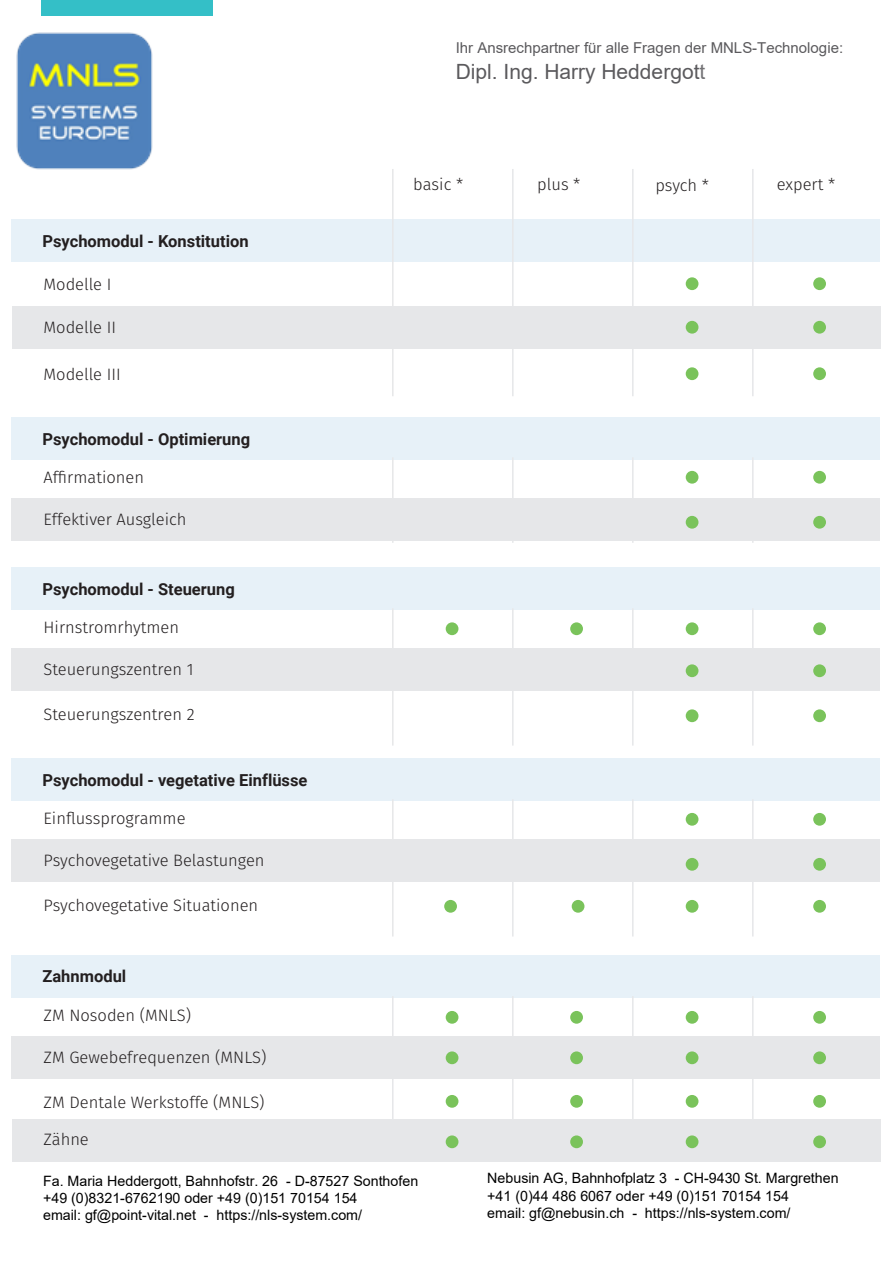
<style>
.page{position:relative;width:893px;height:1263px;background:#fff}
.page>*{position:absolute;margin:0;border:0;box-sizing:border-box;transform-origin:0 0}
.t1{font:21px "Arial";color:#5b5a5d}
.t2{font:300 16.5px "Fira Sans";color:#231f20}
.t3{font:700 16.5px "Roboto";color:#231f20}
.t4{font:15px "Arial";color:#5b5a5d}
.t5{font:14.25px/17.1px "Arial";color:#000}
.s1{color:#737275}
</style>
<div class="page">
<div style="left:41px;top:0;width:172px;height:16px;background:#34bfc7"></div>
<div style="left:12px;top:219px;width:868px;height:43px;background:#e7f1f8"></div>
<hr style="left:512px;top:169px;width:2px;height:227px;background:#e6e7e9">
<hr style="left:392px;top:169px;width:2px;height:227px;background:#e6e7e9">
<hr style="left:632px;top:169px;width:2px;height:227px;background:#e6e7e9">
<hr style="left:752px;top:169px;width:2px;height:227px;background:#e6e7e9">
<div style="left:12px;top:306px;width:868px;height:43px;background:#e6e7e9"></div>
<div style="left:12px;top:498px;width:868px;height:42px;background:#e6e7e9"></div>
<div style="left:12px;top:417px;width:868px;height:43px;background:#e7f1f8"></div>
<div style="left:12px;top:648px;width:868px;height:43px;background:#e6e7e9"></div>
<div style="left:12px;top:567px;width:868px;height:43px;background:#e7f1f8"></div>
<hr style="left:512px;top:457px;width:2px;height:86px;background:#e6e7e9">
<hr style="left:392px;top:457px;width:2px;height:86px;background:#e6e7e9">
<hr style="left:632px;top:457px;width:2px;height:86px;background:#e6e7e9">
<hr style="left:752px;top:457px;width:2px;height:86px;background:#e6e7e9">
<hr style="left:512px;top:608px;width:2px;height:138px;background:#e6e7e9">
<hr style="left:392px;top:608px;width:2px;height:138px;background:#e6e7e9">
<hr style="left:632px;top:608px;width:2px;height:138px;background:#e6e7e9">
<hr style="left:752px;top:608px;width:2px;height:138px;background:#e6e7e9">
<div style="left:12px;top:839px;width:868px;height:42px;background:#e6e7e9"></div>
<div style="left:12px;top:758px;width:868px;height:42px;background:#e7f1f8"></div>
<hr style="left:512px;top:799px;width:2px;height:137px;background:#e6e7e9">
<hr style="left:392px;top:799px;width:2px;height:137px;background:#e6e7e9">
<hr style="left:632px;top:799px;width:2px;height:137px;background:#e6e7e9">
<hr style="left:752px;top:799px;width:2px;height:137px;background:#e6e7e9">
<div style="left:12px;top:1036px;width:868px;height:42px;background:#e6e7e9"></div>
<div style="left:12px;top:955px;width:868px;height:42px;background:#e7f1f8"></div>
<hr style="left:512px;top:996px;width:2px;height:165px;background:#e6e7e9">
<hr style="left:392px;top:996px;width:2px;height:165px;background:#e6e7e9">
<hr style="left:632px;top:996px;width:2px;height:165px;background:#e6e7e9">
<hr style="left:752px;top:996px;width:2px;height:165px;background:#e6e7e9">
<div style="left:12px;top:1119px;width:869px;height:42px;background:#e6e7e9"></div>
<div style="left:686px;top:321px;width:12px;height:13px;background:#7ac35b;border-radius:50%"></div>
<div style="left:813px;top:321px;width:13px;height:13px;background:#7ac35b;border-radius:50%"></div>
<div style="left:686px;top:813px;width:12px;height:13px;background:#7ac35b;border-radius:50%"></div>
<div style="left:813px;top:813px;width:13px;height:13px;background:#7ac35b;border-radius:50%"></div>
<div style="left:686px;top:277px;width:12px;height:13px;background:#7ac35b;border-radius:50%"></div>
<div style="left:813px;top:277px;width:13px;height:13px;background:#7ac35b;border-radius:50%"></div>
<div style="left:686px;top:367px;width:12px;height:13px;background:#7ac35b;border-radius:50%"></div>
<div style="left:813px;top:367px;width:13px;height:13px;background:#7ac35b;border-radius:50%"></div>
<div style="left:686px;top:858px;width:12px;height:13px;background:#7ac35b;border-radius:50%"></div>
<div style="left:813px;top:858px;width:13px;height:13px;background:#7ac35b;border-radius:50%"></div>
<div style="left:686px;top:1011px;width:12px;height:13px;background:#7ac35b;border-radius:50%"></div>
<div style="left:813px;top:1011px;width:13px;height:13px;background:#7ac35b;border-radius:50%"></div>
<div style="left:686px;top:1051px;width:12px;height:13px;background:#7ac35b;border-radius:50%"></div>
<div style="left:813px;top:1051px;width:13px;height:13px;background:#7ac35b;border-radius:50%"></div>
<div style="left:686px;top:1095px;width:12px;height:13px;background:#7ac35b;border-radius:50%"></div>
<div style="left:813px;top:1095px;width:13px;height:13px;background:#7ac35b;border-radius:50%"></div>
<div style="left:686px;top:1135px;width:12px;height:13px;background:#7ac35b;border-radius:50%"></div>
<div style="left:813px;top:1135px;width:13px;height:13px;background:#7ac35b;border-radius:50%"></div>
<div style="left:446px;top:1011px;width:12px;height:13px;background:#7ac35b;border-radius:50%"></div>
<div style="left:570px;top:1011px;width:13px;height:13px;background:#7ac35b;border-radius:50%"></div>
<div style="left:446px;top:1051px;width:12px;height:13px;background:#7ac35b;border-radius:50%"></div>
<div style="left:570px;top:1051px;width:13px;height:13px;background:#7ac35b;border-radius:50%"></div>
<div style="left:446px;top:1095px;width:12px;height:13px;background:#7ac35b;border-radius:50%"></div>
<div style="left:570px;top:1095px;width:13px;height:13px;background:#7ac35b;border-radius:50%"></div>
<div style="left:446px;top:1135px;width:12px;height:13px;background:#7ac35b;border-radius:50%"></div>
<div style="left:570px;top:1135px;width:13px;height:13px;background:#7ac35b;border-radius:50%"></div>
<div style="left:686px;top:900px;width:12px;height:13px;background:#7ac35b;border-radius:50%"></div>
<div style="left:813px;top:900px;width:13px;height:13px;background:#7ac35b;border-radius:50%"></div>
<div style="left:444px;top:900px;width:13px;height:13px;background:#7ac35b;border-radius:50%"></div>
<div style="left:572px;top:900px;width:12px;height:13px;background:#7ac35b;border-radius:50%"></div>
<div style="left:686px;top:709px;width:12px;height:13px;background:#7ac35b;border-radius:50%"></div>
<div style="left:813px;top:709px;width:13px;height:13px;background:#7ac35b;border-radius:50%"></div>
<div style="left:686px;top:664px;width:12px;height:13px;background:#7ac35b;border-radius:50%"></div>
<div style="left:813px;top:664px;width:13px;height:13px;background:#7ac35b;border-radius:50%"></div>
<div style="left:686px;top:622px;width:12px;height:13px;background:#7ac35b;border-radius:50%"></div>
<div style="left:813px;top:622px;width:13px;height:13px;background:#7ac35b;border-radius:50%"></div>
<div style="left:446px;top:622px;width:12px;height:13px;background:#7ac35b;border-radius:50%"></div>
<div style="left:570px;top:622px;width:13px;height:13px;background:#7ac35b;border-radius:50%"></div>
<div style="left:686px;top:516px;width:12px;height:13px;background:#7ac35b;border-radius:50%"></div>
<div style="left:813px;top:516px;width:13px;height:13px;background:#7ac35b;border-radius:50%"></div>
<div style="left:686px;top:471px;width:12px;height:13px;background:#7ac35b;border-radius:50%"></div>
<div style="left:813px;top:471px;width:13px;height:13px;background:#7ac35b;border-radius:50%"></div>
<img style="left:16px;top:33px;width:137px;height:136px">
<p class="t4" style="left:456px;top:41px;width:389px">Ihr Ansrechpartner für alle Fragen der MNLS-Technologie:</p>
<p class="t1" style="left:456px;top:61px;width:251px">Dipl. Ing. Harry Heddergot<span class="s1">t</span></p>
<p class="t3" style="left:42px;top:229px;width:208px">Psychomodul - Konstitution</p>
<p class="t2" style="left:43px;top:272px;width:69px">Modelle I</p>
<p class="t2" style="left:44px;top:315px;width:74px">Modelle II</p>
<p class="t2" style="left:44px;top:362px;width:79px">Modelle III</p>
<p class="t3" style="left:42px;top:427px;width:209px">Psychomodul - Optimierung</p>
<p class="t2" style="left:44px;top:466px;width:102px">Affirmationen</p>
<p class="t2" style="left:44px;top:508px;width:145px">Effektiver Ausgleich</p>
<p class="t3" style="left:42px;top:577px;width:194px">Psychomodul - Steuerung</p>
<p class="t2" style="left:44px;top:616px;width:137px">Hirnstromrhytmen</p>
<p class="t2" style="left:44px;top:658px;width:151px">Steuerungszentren 1</p>
<p class="t2" style="left:43px;top:703px;width:153px">Steuerungszentren 2</p>
<p class="t3" style="left:42px;top:768px;width:267px">Psychomodul - vegetative Einflüsse</p>
<p class="t2" style="left:44px;top:807px;width:144px">Einflussprogramme</p>
<p class="t2" style="left:44px;top:849px;width:223px">Psychovegetative Belastungen</p>
<p class="t2" style="left:43px;top:894px;width:216px">Psychovegetative Situationen</p>
<p class="t3" style="left:42px;top:965px;width:85px">Zahnmodul</p>
<p class="t2" style="left:44px;top:1004px;width:149px">ZM Nosoden (MNLS)</p>
<p class="t2" style="left:44px;top:1045px;width:224px">ZM Gewebefrequenzen (MNLS)</p>
<p class="t2" style="left:43px;top:1090px;width:223px">ZM Dentale Werkstoffe (MNLS)</p>
<p class="t2" style="left:44px;top:1128px;width:47px">Zähne</p>
<p class="t2" style="left:413px;top:173px;width:52px">basic *</p>
<p class="t2" style="left:537px;top:173px;width:45px">plus *</p>
<p class="t2" style="left:655px;top:173px;width:55px">psych *</p>
<p class="t2" style="left:777px;top:173px;width:60px">expert *</p>
<p class="t5" style="left:43px;top:1173px;width:377px">Fa. Maria Heddergott, Bahnhofstr. 26 - D-87527 Sonthofen +49 (0)8321-6762190 oder +49 (0)151 70154 154<br>email: gf@point-vital.net - https://nls-system.com/</p>
<p class="t5" style="left:487px;top:1170px;width:353px">Nebusin AG, Bahnhofplatz 3 - CH-9430 St. Margrethen +41 (0)44 486 6067 oder +49 (0)151 70154 154<br>email: gf@nebusin.ch - https://nls-system.com/</p>
</div>
